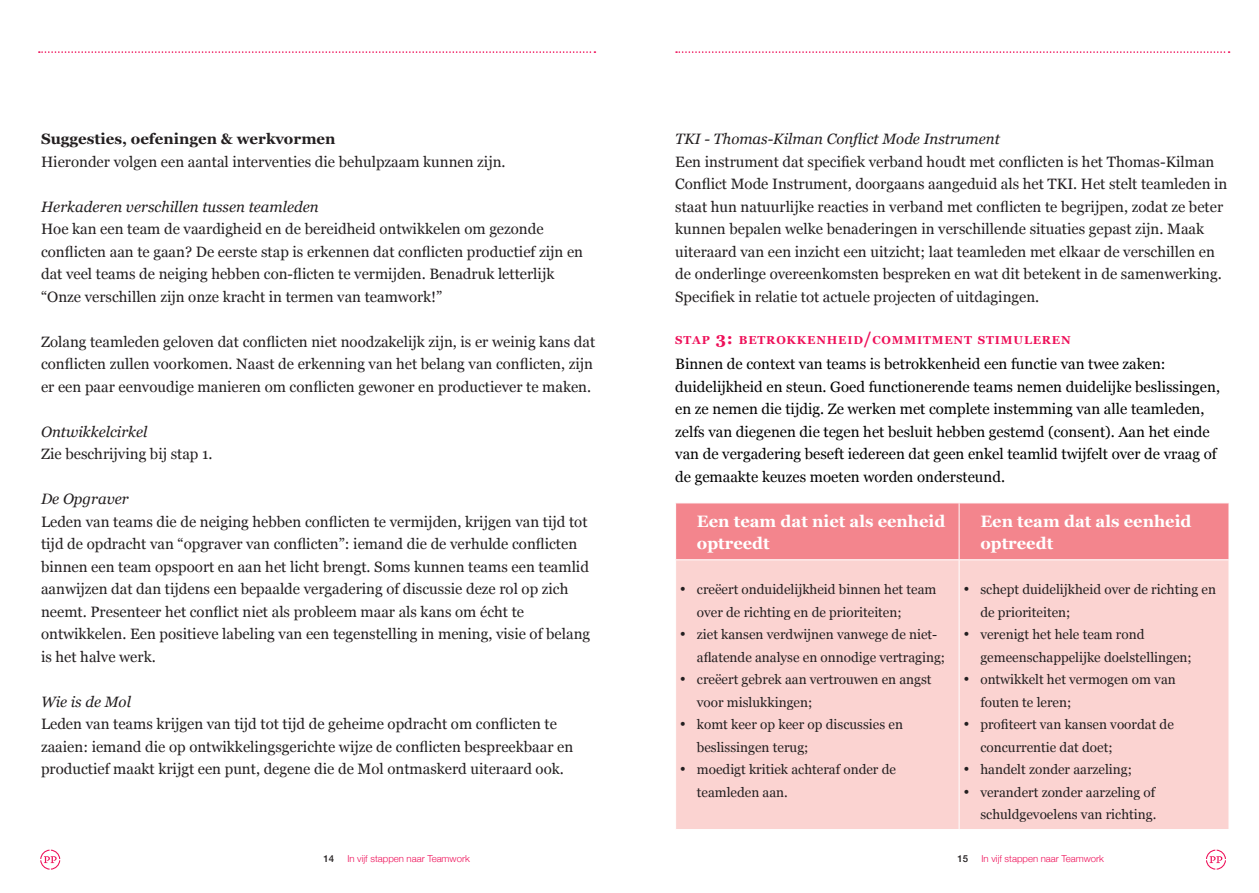
<style>
.page{position:relative;width:1259px;height:893px;background:#fff}
.page>*{position:absolute;margin:0;border:0;box-sizing:border-box;transform-origin:0 0}
.tabel_plat{font:700 16.5px/22.5px "Georgia";color:#fff}
.t1{font:15px/22.5px "Georgia";color:#231f20}
.t2{font:15px/22.5px "Georgia";color:#000}
.kop5_cursief{font:italic 15px "Georgia";color:#231f20}
.kop4_vet{font:700 15px "Georgia";color:#231f20}
.tabel_plat-2{font:13.5px/22.5px "Georgia";color:#231f20}
.kop3{font:700 11.55px "Georgia";letter-spacing:.07em;color:#ee1059}
.t3{font:300 9.6px "Helvetica Neue";color:#ee1059}
.t4{font:500 9.6px "Helvetica Neue";color:#231f20}
.s1{font-size:16.5px}
</style>
<div class="page">
<svg style="left:39px;top:51px;width:556px;height:2px"></svg>
<svg style="left:676px;top:51px;width:553px;height:2px"></svg>
<svg style="left:40px;top:850px;width:20px;height:20px"></svg>
<svg style="left:1206px;top:850px;width:20px;height:20px"></svg>
<div style="left:676px;top:504px;width:552px;height:55px;background:#f3858d"></div>
<div style="left:676px;top:560px;width:552px;height:269px;background:#fbd3d1"></div>
<hr style="left:958px;top:503px;width:1px;height:56px;background:#fff">
<hr style="left:958px;top:560px;width:1px;height:269px;background:#fff">
<p class="kop4_vet" style="left:41px;top:128px;width:296px">Suggesties, oefeningen &amp; werkvormen</p>
<p class="t1" style="left:41px;top:149px;width:466px">Hieronder volgen een aantal interventies die behulpzaam kunnen zijn.</p>
<p class="kop5_cursief" style="left:41px;top:195px;width:279px">Herkaderen verschillen tussen teamleden</p>
<p class="t1" style="left:41px;top:217px;width:543px">Hoe kan een team de vaardigheid en de bereidheid ontwikkelen om gezonde conflicten aan te gaan? De eerste stap is erkennen dat conflicten productief zijn en dat veel teams de neiging hebben con-flicten te vermijden. Benadruk letterlijk “Onze verschillen zijn onze kracht in termen van teamwork!”</p>
<p class="t1" style="left:41px;top:329px;width:555px">Zolang teamleden geloven dat conflicten niet noodzakelijk zijn, is er weinig kans dat conflicten zullen voorkomen. Naast de erkenning van het belang van conflicten, zijn er een paar eenvoudige manieren om conflicten gewoner en productiever te maken.</p>
<p class="kop5_cursief" style="left:41px;top:420px;width:108px">Ontwikkelcirkel</p>
<p class="t1" style="left:41px;top:442px;width:173px">Zie beschrijving bij stap 1.</p>
<p class="kop5_cursief" style="left:41px;top:488px;width:89px">De Opgraver</p>
<p class="t1" style="left:41px;top:509px;width:550px">Leden van teams die de neiging hebben conflicten te vermijden, krijgen van tijd tot tijd de opdracht van “opgraver van conflicten”: iemand die de verhulde conflicten binnen een team opspoort en aan het licht brengt. Soms kunnen teams een teamlid aanwijzen dat dan tijdens een bepaalde vergadering of discussie deze rol op zich neemt. Presenteer het conflict niet als probleem maar als kans om écht te ontwikkelen. Een positieve labeling van een tegenstelling in mening, visie of belang is het halve werk.</p>
<p class="kop5_cursief" style="left:41px;top:690px;width:91px">Wie is de Mol</p>
<p class="t1" style="left:41px;top:712px;width:534px">Leden van teams krijgen van tijd tot tijd de geheime opdracht om conflicten te zaaien: iemand die op ontwikkelingsgerichte wijze de conflicten bespreekbaar en productief maakt krijgt een punt, degene die de Mol ontmaskerd uiteraard ook.</p>
<p class="kop5_cursief" style="left:675px;top:128px;width:326px">TKI - Thomas-Kilman Conflict Mode Instrument</p>
<p class="t1" style="left:675px;top:149px;width:554px">Een instrument dat specifiek verband houdt met conflicten is het Thomas-Kilman Conflict Mode Instrument, doorgaans aangeduid als het TKI. Het stelt teamleden in staat hun natuurlijke reacties in verband met conflicten te begrijpen, zodat ze beter kunnen bepalen welke benaderingen in verschillende situaties gepast zijn. Maak uiteraard van een inzicht een uitzicht; laat teamleden met elkaar de verschillen en de onderlinge overeenkomsten bespreken en wat dit betekent in de samenwerking.<br>Specifiek in relatie tot actuele projecten of uitdagingen.</p>
<p class="kop3" style="left:675px;top:331px;width:397px">STAP <span class="s1">3:</span> BETROKKENHEID<span class="s1">/</span>COMMITMENT STIMULEREN</p>
<p class="t2" style="left:675px;top:352px;width:546px">Binnen de context van teams is betrokkenheid een functie van twee zaken: duidelijkheid en steun. Goed functionerende teams nemen duidelijke beslissingen, en ze nemen die tijdig. Ze werken met complete instemming van alle teamleden, zelfs van diegenen die tegen het besluit hebben gestemd (consent). Aan het einde van de vergadering beseft iedereen dat geen enkel teamlid twijfelt over de vraag of de gemaakte keuzes moeten worden ondersteund.</p>
<p class="tabel_plat" style="left:697px;top:509px;width:250px">Een team dat niet als eenheid optreedt</p>
<p class="tabel_plat" style="left:980px;top:509px;width:213px">Een team dat als eenheid optreedt</p>
<p class="tabel_plat-2" style="left:697px;top:578px;width:241px;text-indent:-17px">• creëert onduidelijkheid binnen het team over de richting en de prioriteiten;</p>
<p class="tabel_plat-2" style="left:697px;top:623px;width:250px;text-indent:-17px">• ziet kansen verdwijnen vanwege de niet&shy;aflatende analyse en onnodige vertraging;</p>
<p class="tabel_plat-2" style="left:697px;top:668px;width:236px;text-indent:-17px">• creëert gebrek aan vertrouwen en angst voor mislukkingen;</p>
<p class="tabel_plat-2" style="left:697px;top:713px;width:208px;text-indent:-17px">• komt keer op keer op discussies en beslissingen terug;</p>
<p class="tabel_plat-2" style="left:697px;top:758px;width:201px;text-indent:-17px">• moedigt kritiek achteraf onder de teamleden aan.</p>
<p class="tabel_plat-2" style="left:980px;top:578px;width:237px;text-indent:-17px">• schept duidelijkheid over de richting en de prioriteiten;</p>
<p class="tabel_plat-2" style="left:980px;top:623px;width:213px;text-indent:-17px">• verenigt het hele team rond gemeenschappelijke doelstellingen;</p>
<p class="tabel_plat-2" style="left:980px;top:668px;width:197px;text-indent:-17px">• ontwikkelt het vermogen om van fouten te leren;</p>
<p class="tabel_plat-2" style="left:980px;top:713px;width:195px;text-indent:-17px">• profiteert van kansen voordat de concurrentie dat doet;</p>
<p class="tabel_plat-2" style="left:963px;top:758px;width:170px">• handelt zonder aarzeling;</p>
<p class="tabel_plat-2" style="left:963px;top:780px;width:194px;text-align:right">• verandert zonder aarzeling of schuldgevoelens van richting.</p>
<p class="t4" style="left:323px;top:851px;width:12px">14</p>
<p class="t3" style="left:347px;top:851px;width:124px">In vijf stappen naar Teamwork</p>
<p class="t4" style="left:957px;top:851px;width:12px">15</p>
<p class="t3" style="left:981px;top:851px;width:124px">In vijf stappen naar Teamwork</p>
</div>
